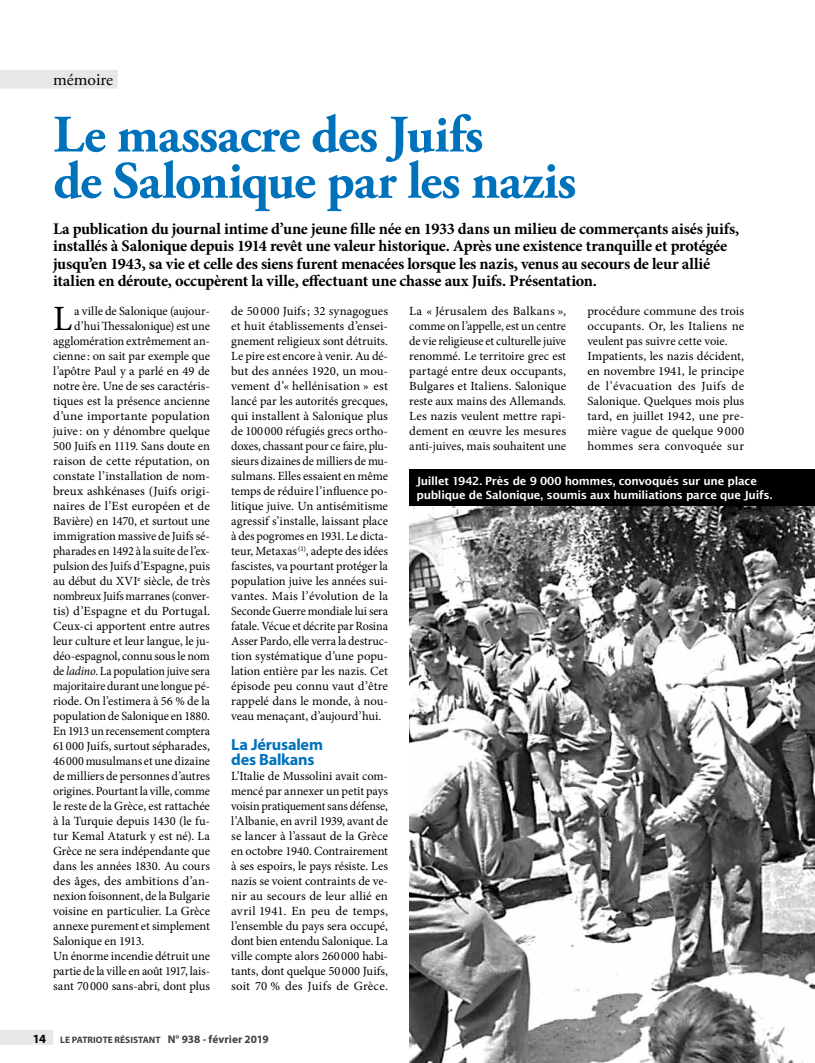
<style>
.page{position:relative;width:815px;height:1063px;background:#fff}
.page>*{position:absolute;margin:0;border:0;box-sizing:border-box;transform-origin:0 0}
.t1{font:700 52.5px/46.2px "Adobe Garamond Pro";letter-spacing:-.015em;color:#0072bc}
.t2{font:35.62px "Minion Pro";color:#000}
.t3{font:17.5px "Adobe Garamond Pro";color:#000}
.t4{font:700 16.25px/17.5px "Minion Pro";letter-spacing:-.015em;color:#000}
.t5{font:700 16.25px/15px "Myriad Pro";letter-spacing:-.015em;color:#0072bc}
.t6{font:12.5px/15px "Minion Pro";letter-spacing:-.005em;color:#000;text-align:justify}
.t7{font:12.5px "Minion Pro";letter-spacing:-.005em;color:#000;scale:.96 1}
.t8{font:12.5px "Minion Pro";letter-spacing:-.005em;color:#000;scale:1.04 1}
.t9{font:12.5px "Minion Pro";letter-spacing:-.005em;color:#000;scale:1.05 1}
.t10{font:12.5px "Minion Pro";letter-spacing:-.005em;color:#000;scale:.95 1}
.t11{font:600 11.25px/13.8px "Lucida Sans";letter-spacing:-.025em;color:#fff}
.t12{font:700 9.38px "Myriad Pro";color:#414042}
.s1{font-style:italic}
.s2{font-size:12.5px;color:#000}
.s3{font-size:11.25px}
</style>
<div class="page">
<div style="left:0;top:1030px;width:53px;height:15px;background:#e6e7e8"></div>
<div style="left:0;top:70px;width:118px;height:19px;background:#e6e7e8"></div>
<img style="left:409px;top:506px;width:406px;height:557px">
<div style="left:409px;top:469px;width:406px;height:37px;background:#000"></div>
<h3 class="t3" style="left:53px;top:69px;width:62px">mémoire</h3>
<h1 class="t1" style="left:53px;top:113px;width:525px">Le massacre des Juifs<br>de Salonique par les nazis</h1>
<p class="t4" style="left:53px;top:220px;width:688px">La publication du journal intime d’une jeune fille née en 1933 dans un milieu de commerçants aisés juifs, installés à Salonique depuis 1914 revêt une valeur historique. Après une existence tranquille et protégée jusqu’en 1943, sa vie et celle des siens furent menacées lorsque les nazis, venus au secours de leur allié italien en déroute, occupèrent la ville, effectuant une chasse aux Juifs. Présentation.</p>
<h2 class="t2" style="left:53px;top:295px;width:21px">L</h2>
<p class="t6" style="left:74px;top:304px;width:136px">a ville de Salonique (aujour-</p>
<p class="t6" style="left:74px;top:319px;width:137px">d’hui Thessalonique) est une</p>
<p class="t6" style="left:53px;top:334px;width:158px">agglomération extrêmement an-</p>
<p class="t6" style="left:53px;top:349px;width:158px">cienne: on sait par exemple que</p>
<p class="t6" style="left:53px;top:364px;width:158px">l’apôtre Paul y a parlé en 49 de</p>
<p class="t6" style="left:53px;top:379px;width:158px">notre ère. Une de ses caractéris-</p>
<p class="t6" style="left:53px;top:394px;width:158px">tiques est la présence ancienne</p>
<p class="t9" style="left:53px;top:408px;width:151px">d’une importante population</p>
<p class="t6" style="left:53px;top:424px;width:158px">juive : on y dénombre quelque</p>
<p class="t6" style="left:53px;top:439px;width:158px">500 Juifs en 1119. Sans doute en</p>
<p class="t8" style="left:53px;top:453px;width:152px">raison de cette réputation, on</p>
<p class="t6" style="left:53px;top:469px;width:158px">constate l’installation de nom-</p>
<p class="t8" style="left:53px;top:483px;width:152px">breux ashkénases (Juifs origi-</p>
<p class="t8" style="left:53px;top:498px;width:152px">naires de l’est européen et de</p>
<p class="t6" style="left:53px;top:514px;width:158px">Bavière) en 1470, et surtout une</p>
<p class="t6" style="left:53px;top:529px;width:158px">immigration massive de Juifs sé-</p>
<p class="t6" style="left:53px;top:544px;width:158px">pharades en 1492 à la suite de l’ex-</p>
<p class="t6" style="left:53px;top:559px;width:158px">pulsion des Juifs d’Espagne, puis</p>
<p class="t6" style="left:53px;top:574px;width:158px">au début du XVI<sup>e</sup> siècle, de très</p>
<p class="t10" style="left:53px;top:588px;width:167px">nombreux Juifs marranes (conver-</p>
<p class="t8" style="left:53px;top:603px;width:152px">tis) d’Espagne et du Portugal.</p>
<p class="t6" style="left:53px;top:619px;width:158px">Ceux-ci apportent entre autres</p>
<p class="t6" style="left:53px;top:634px;width:158px">leur culture et leur langue, le ju-</p>
<p class="t6" style="left:53px;top:649px;width:158px">déo-espagnol, connu sous le nom</p>
<p class="t7" style="left:53px;top:663px;width:165px">de <span class="s1">ladino</span>. La population juive sera</p>
<p class="t7" style="left:53px;top:678px;width:165px">majoritaire durant une longue pé-</p>
<p class="t6" style="left:53px;top:694px;width:158px">riode. On l’estimera à 56 % de la</p>
<p class="t6" style="left:53px;top:709px;width:158px">population de Salonique en 1880.</p>
<p class="t7" style="left:53px;top:723px;width:165px">En 1913 un recensement comptera</p>
<p class="t6" style="left:53px;top:739px;width:158px">61000 Juifs, surtout sépharades,</p>
<p class="t6" style="left:53px;top:754px;width:158px">46000 musulmans et une dizaine</p>
<p class="t6" style="left:53px;top:769px;width:158px">de milliers de personnes d’autres</p>
<p class="t7" style="left:53px;top:783px;width:165px">origines. Pourtant la ville, comme</p>
<p class="t6" style="left:53px;top:799px;width:158px">le reste de la Grèce, est rattachée</p>
<p class="t6" style="left:53px;top:814px;width:158px">à la Turquie depuis 1430 (le fu-</p>
<p class="t6" style="left:53px;top:829px;width:158px">tur Kemal Ataturk y est né). La</p>
<p class="t6" style="left:53px;top:844px;width:158px">Grèce ne sera indépendante que</p>
<p class="t6" style="left:53px;top:859px;width:158px">dans les années 1830. Au cours</p>
<p class="t9" style="left:53px;top:873px;width:151px">des âges, des ambitions d’an-</p>
<p class="t6" style="left:53px;top:889px;width:158px">nexion foisonnent, de la Bulgarie</p>
<p class="t6" style="left:53px;top:904px;width:158px">voisine en particulier. La Grèce</p>
<p class="t6" style="left:53px;top:919px;width:158px">annexe purement et simplement</p>
<p class="t6" style="left:53px;top:934px;width:93px">Salonique en 1913.</p>
<p class="t6" style="left:53px;top:949px;width:158px">Un énorme incendie détruit une</p>
<p class="t6" style="left:53px;top:964px;width:158px">partie de la ville en août 1917, lais-</p>
<p class="t6" style="left:53px;top:979px;width:158px">sant 70000 sans-abri, dont plus</p>
<p class="t6" style="left:231px;top:304px;width:158px">de 50000 Juifs; 32 synagogues et huit établissements d’ensei&shy;gnement religieux sont détruits.<br>Le pire est encore à venir. Au dé&shy;but des années 1920, un mou&shy;vement d’« hellénisation » est lancé par les autorités grecques, qui installent à Salonique plus de 100000 réfugiés grecs ortho&shy;doxes, chassant pour ce faire, plu&shy;sieurs dizaines de milliers de mu&shy;sulmans. Elles essaient en même temps de réduire l’influence po&shy;litique juive. Un antisémitisme agressif s’installe, laissant place à des pogromes en 1931. Le dicta&shy;teur, Metaxas <sup>(1)</sup>, adepte des idées fascistes, va pourtant protéger la population juive les années sui&shy;vantes. Mais l’évolution de la Seconde Guerre mondiale lui sera fatale. Vécue et décrite par Rosina Asser Pardo, elle verra la destruc&shy;tion systématique d’une popu&shy;lation entière par les nazis. Cet épisode peu connu vaut d’être rappelé dans le monde, à nou&shy;veau menaçant, d’aujourd’hui.</p>
<h3 class="t5" style="left:231px;top:736px;width:93px">La Jérusalem des Balkans</h3>
<p class="t6" style="left:231px;top:769px;width:158px">L’Italie de Mussolini avait com&shy;mencé par annexer un petit pays voisin pratiquement sans défense, l’Albanie, en avril 1939, avant de se lancer à l’assaut de la Grèce en octobre 1940. Contrairement à ses espoirs, le pays résiste. Les nazis se voient contraints de ve&shy;nir au secours de leur allié en avril 1941. En peu de temps, l’ensemble du pays sera occupé, dont bien entendu Salonique. La ville compte alors 260000 habi&shy;tants, dont quelque 50000 Juifs, soit 70 % des Juifs de Grèce.</p>
<p class="t12" style="left:33px;top:1034px;width:238px"><span class="s2">14</span> LE PATRIOTE RÉSISTANT <span class="s3">N° 938 - février 2019</span></p>
<p class="t6" style="left:409px;top:304px;width:158px">La « Jérusalem des Balkans », comme on l’appelle, est un centre de vie religieuse et culturelle juive renommé. Le territoire grec est partagé entre deux occupants, Bulgares et Italiens. Salonique reste aux mains des Allemands.<br>Les nazis veulent mettre rapi&shy;dement en œuvre les mesures anti-juives, mais souhaitent une</p>
<p class="t6" style="left:587px;top:304px;width:158px;text-align:left">procédure commune des trois occupants. Or, les Italiens ne veulent pas suivre cette voie.<br>Impatients, les nazis décident, en novembre 1941, le principe de l’évacuation des Juifs de<br>Salonique. Quelques mois plus tard, en juillet 1942, une pre&shy;mière vague de quelque 9 000 hommes sera convoquée sur</p>
<p class="t11" style="left:416px;top:474px;width:358px">Juillet 1942. Près de 9 000 hommes, convoqués sur une place publique de Salonique, soumis aux humiliations parce que Juifs.</p>
</div>
